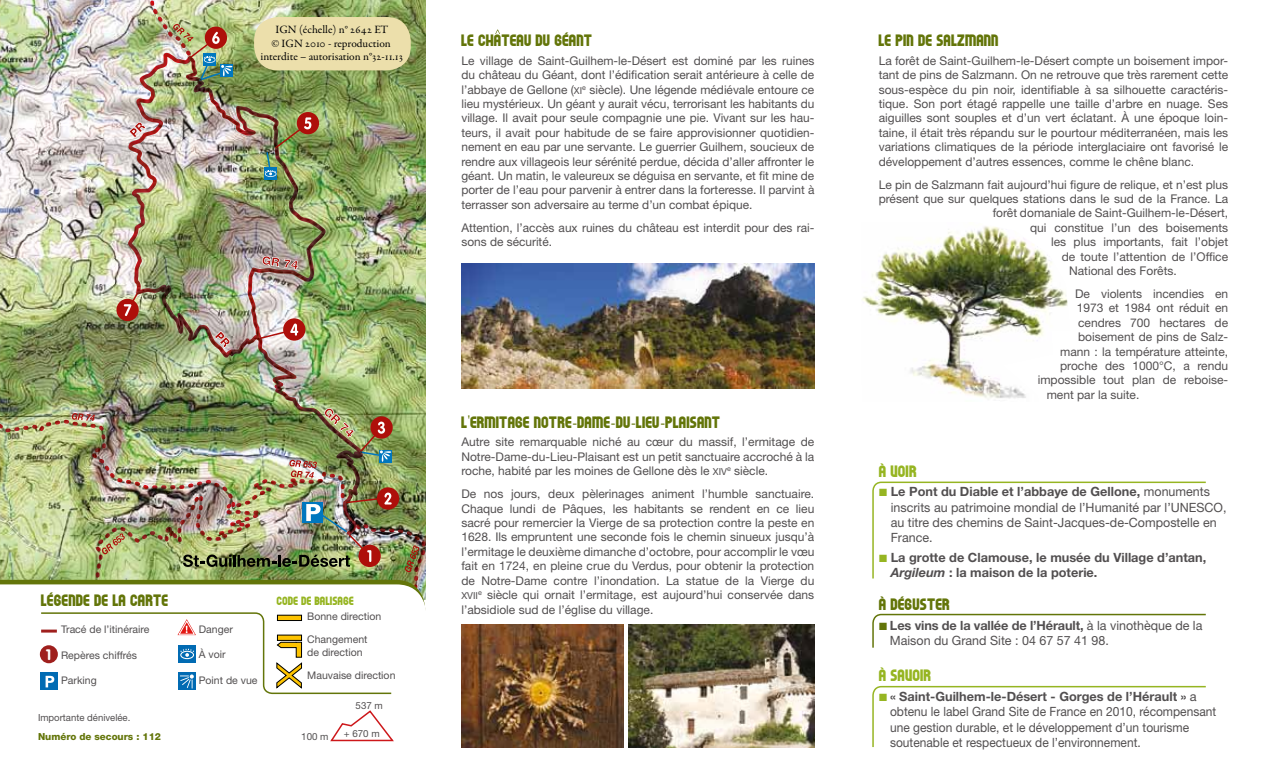
<style>
.page{position:relative;width:1263px;height:766px;background:#fff}
.page>*{position:absolute;margin:0;border:0;box-sizing:border-box;transform-origin:0 0}
.t1{font:16.5px "F.C. BARCELONA";color:#637509}
.t2{font:16.5px "F.C. BARCELONA";color:#96b522}
.t3{font:700 15px "VAG Rounded";color:#fff}
.t4{font:12.75px/15.3px "Helvetica Neue LT Std";color:#524f50}
.t5{font:700 12.75px/15.3px "Helvetica Neue LT Std";color:#524f50}
.t6{font:12px/14.4px "Helvetica Neue LT Std";color:#524f50;text-align:justify}
.t7{font:12px "F.C. BARCELONA";color:#96b522}
.t8{font:11.25px/13.5px "Garamond Premr Pro";letter-spacing:-.005em;color:#000;text-align:center}
.t9{font:10.5px/12.6px "Helvetica Neue LT Std";color:#524f50}
.t10{font:9.75px "Helvetica Neue LT Std";color:#524f50}
.t11{font:800 9.75px "Helvetica Neue LT Std";color:#637509}
.s1{font-family:"Helvetica Neue LT Std Roman SC800";font-size:9.6px}
.s2{color:#96b522}
.s3{font-weight:700}
.s4{font-style:italic}
.s5{color:#637509}
</style>
<div class="page">
<img style="left:0;top:0;width:425px;height:579px">
<div style="left:264px;top:167px;width:13px;height:12px;background:#0077be"></div>
<div style="left:379px;top:449px;width:13px;height:13px;background:#0077be"></div>
<div style="left:220px;top:64px;width:13px;height:13px;background:#0077be"></div>
<svg style="left:214px;top:330px;width:16px;height:18px"></svg>
<svg style="left:262px;top:256px;width:36px;height:13px"></svg>
<svg style="left:324px;top:407px;width:30px;height:30px"></svg>
<svg style="left:289px;top:459px;width:28px;height:19px"></svg>
<svg style="left:72px;top:413px;width:23px;height:6px"></svg>
<svg style="left:101px;top:533px;width:24px;height:21px"></svg>
<img style="left:150px;top:1px;width:41px;height:55px">
<img style="left:356px;top:524px;width:69px;height:53px">
<img style="left:0;top:419px;width:104px;height:13px">
<img style="left:180px;top:503px;width:3px;height:21px">
<img style="left:128px;top:53px;width:38px;height:138px">
<svg style="left:259px;top:318px;width:46px;height:22px"></svg>
<svg style="left:116px;top:292px;width:23px;height:29px"></svg>
<img style="left:265px;top:112px;width:54px;height:65px">
<svg style="left:360px;top:416px;width:33px;height:45px"></svg>
<img style="left:173px;top:23px;width:59px;height:58px">
<img style="left:183px;top:487px;width:236px;height:85px">
<svg style="left:0;top:579px;width:425px;height:5px;background:#6c7e1c"></svg>
<svg style="left:0;top:584px;width:426px;height:111px"></svg>
<svg style="left:330px;top:710px;width:64px;height:32px"></svg>
<svg style="left:40px;top:611px;width:353px;height:83px"></svg>
<svg style="left:872px;top:481px;width:334px;height:98px"></svg>
<svg style="left:872px;top:685px;width:334px;height:62px"></svg>
<svg style="left:872px;top:613px;width:334px;height:35px"></svg>
<div style="left:254px;top:17px;width:157px;height:53px;background:#ecdfab;border-radius:24px"></div>
<img style="left:461px;top:263px;width:353px;height:126px">
<svg style="left:495px;top:30px;width:5px;height:4px"></svg>
<img style="left:629px;top:624px;width:185px;height:123px">
<img style="left:461px;top:624px;width:163px;height:123px">
<img style="left:862px;top:226px;width:206px;height:173px">
<p class="t8" style="left:261px;top:23px;width:144px">IGN (échelle) n° 2642 ET<br>© IGN 2010 - reproduction interdite – autorisation n°32-11.13</p>
<h1 class="t1" style="left:461px;top:32px;width:133px">LE CHATEAU DU GÉANT</h1>
<p class="t6" style="left:461px;top:53px;width:354px">Le village de Saint-Guilhem-le-Désert est dominé par les ruines du château du Géant, dont l’édification serait antérieure à celle de l’abbaye de Gellone (<span class="s1">XI</span><sup>e</sup> siècle). Une légende médiévale entoure ce lieu mystérieux. Un géant y aurait vécu, terrorisant les habitants du village. Il avait pour seule compagnie une pie. Vivant sur les hau&shy;teurs, il avait pour habitude de se faire approvisionner quotidien&shy;nement en eau par une servante. Le guerrier Guilhem, soucieux de rendre aux villageois leur sérénité perdue, décida d’aller affronter le géant. Un matin, le valeureux se déguisa en servante, et fit mine de porter de l’eau pour parvenir à entrer dans la forteresse. Il parvint à terrasser son adversaire au terme d’un combat épique.</p>
<p class="t6" style="left:461px;top:220px;width:354px">Attention, l’accès aux ruines du château est interdit pour des rai&shy;sons de sécurité.</p>
<h1 class="t1" style="left:41px;top:592px;width:129px">LÉGENDE DE LA CARTE</h1>
<p class="t7" style="left:277px;top:594px;width:79px">CODE DE BALISAGE</p>
<p class="t9" style="left:61px;top:622px;width:90px">Tracé de l’itinéraire</p>
<p class="t9" style="left:61px;top:648px;width:77px">Repères chiffrés</p>
<p class="t9" style="left:61px;top:673px;width:37px">Parking</p>
<p class="t10" style="left:38px;top:712px;width:94px">Importante dénivelée.</p>
<p class="t11" style="left:38px;top:730px;width:125px">Numéro de secours : 112</p>
<p class="t3" style="left:46px;top:645px;width:7px">1</p>
<p class="t9" style="left:199px;top:622px;width:36px">Danger</p>
<p class="t9" style="left:199px;top:647px;width:28px">À voir</p>
<p class="t9" style="left:199px;top:673px;width:60px">Point de vue</p>
<p class="t9" style="left:307px;top:609px;width:76px">Bonne direction</p>
<p class="t9" style="left:307px;top:632px;width:62px">Changement de direction</p>
<p class="t9" style="left:307px;top:668px;width:90px">Mauvaise direction</p>
<p class="t10" style="left:301px;top:731px;width:29px">100 m</p>
<p class="t10" style="left:356px;top:699px;width:29px">537 m</p>
<p class="t10" style="left:344px;top:727px;width:37px">+ 670 m</p>
<h1 class="t1" style="left:461px;top:413px;width:261px">L'ERMITAGE NOTRE-DAME-DU-LIEU-PLAISANT</h1>
<p class="t6" style="left:461px;top:434px;width:354px">Autre site remarquable niché au cœur du massif, l’ermitage de Notre-Dame-du-Lieu-Plaisant est un petit sanctuaire accroché à la roche, habité par les moines de Gellone dès le <span class="s1">XIV</span><sup>e</sup> siècle.</p>
<p class="t6" style="left:461px;top:486px;width:354px">De nos jours, deux pèlerinages animent l’humble sanctuaire.<br>Chaque lundi de Pâques, les habitants se rendent en ce lieu sacré pour remercier la Vierge de sa protection contre la peste en 1628. Ils empruntent une seconde fois le chemin sinueux jusqu’à l’ermitage le deuxième dimanche d’octobre, pour accomplir le vœu fait en 1724, en pleine crue du Verdus, pour obtenir la protection de Notre-Dame contre l’inondation. La statue de la Vierge du <span class="s1">XVII</span><sup>e</sup> siècle qui ornait l’ermitage, est aujourd’hui conservée dans l’absidiole sud de l’église du village.</p>
<h1 class="t1" style="left:879px;top:32px;width:122px">LE PIN DE SALZMANN</h1>
<p class="t6" style="left:879px;top:53px;width:351px">La forêt de Saint-Guilhem-le-Désert compte un boisement impor&shy;tant de pins de Salzmann. On ne retrouve que très rarement cette sous-espèce du pin noir, identifiable à sa silhouette caractéris&shy;tique. Son port étagé rappelle une taille d’arbre en nuage. Ses aiguilles sont souples et d’un vert éclatant. À une époque loin&shy;taine, il était très répandu sur le pourtour méditerranéen, mais les variations climatiques de la période interglaciaire ont favorisé le développement d’autres essences, comme le chêne blanc.</p>
<p class="t6" style="left:879px;top:177px;width:351px">Le pin de Salzmann fait aujourd’hui figure de relique, et n’est plus</p>
<p class="t6" style="left:879px;top:191px;width:351px">présent que sur quelques stations dans le sud de la France. La</p>
<p class="t6" style="left:993px;top:206px;width:237px">forêt domaniale de Saint-Guilhem-le-Désert,</p>
<p class="t6" style="left:1030px;top:220px;width:199px">qui constitue l’un des boisements</p>
<p class="t6" style="left:1051px;top:234px;width:178px">les plus importants, fait l’objet</p>
<p class="t6" style="left:1062px;top:249px;width:168px">de toute l’attention de l’Office</p>
<p class="t6" style="left:1069px;top:263px;width:109px">National des Forêts.</p>
<p class="t6" style="left:1075px;top:286px;width:154px">De violents incendies en</p>
<p class="t6" style="left:1077px;top:300px;width:153px">1973 et 1984 ont réduit en</p>
<p class="t6" style="left:1078px;top:315px;width:151px">cendres 700 hectares de</p>
<p class="t6" style="left:1078px;top:329px;width:151px">boisement de pins de Salz-</p>
<p class="t6" style="left:1060px;top:344px;width:169px">mann : la température atteinte,</p>
<p class="t6" style="left:1060px;top:358px;width:169px">proche des 1000°C, a rendu</p>
<p class="t6" style="left:1038px;top:372px;width:192px">impossible tout plan de reboise-</p>
<p class="t6" style="left:1047px;top:387px;width:94px">ment par la suite.</p>
<h1 class="t2" style="left:879px;top:462px;width:39px">À VOIR</h1>
<p class="t4" style="left:891px;top:483px;width:337px;text-indent:-12px"><span class="s2">■</span> <span class="s3">Le Pont du Diable et l’abbaye de Gellone,</span> monuments inscrits au patrimoine mondial de l’Humanité par l’UNESCO, au titre des chemins de Saint-Jacques-de-Compostelle en France.</p>
<p class="t5" style="left:891px;top:549px;width:317px;text-indent:-12px"><span class="s2">■</span> La grotte de Clamouse, le musée du Village d’antan,<br><span class="s4">Argileum</span> : la maison de la poterie.</p>
<h1 class="t1" style="left:879px;top:596px;width:72px">À DÉGUSTER</h1>
<p class="t4" style="left:890px;top:617px;width:314px;text-indent:-11px"><span class="s5">■</span> <span class="s3">Les vins de la vallée de l’Hérault,</span> à la vinothèque de la<br>Maison du Grand Site : 04 67 57 41 98.</p>
<h1 class="t2" style="left:879px;top:667px;width:54px">À SAVOIR</h1>
<p class="t4" style="left:890px;top:688px;width:328px;text-indent:-11px"><span class="s2">■</span> <span class="s3">« Saint-Guilhem-le-Désert - Gorges de l’Hérault »</span> a obtenu le label Grand Site de France en 2010, récompensant une gestion durable, et le développement d’un tourisme soutenable et respectueux de l’environnement.</p>
</div>
